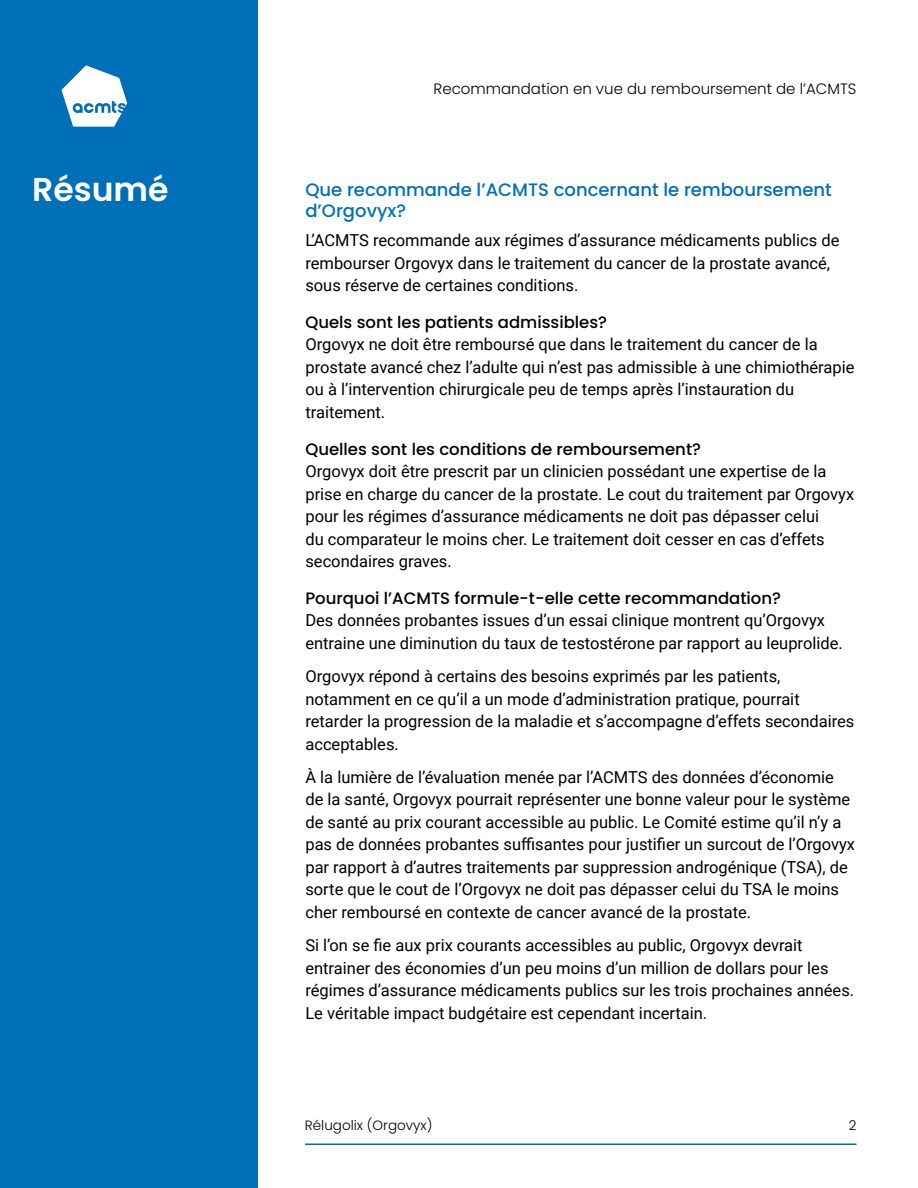
<style>
.page{position:relative;width:918px;height:1188px;background:#fff}
.page>*{position:absolute;margin:0;border:0;box-sizing:border-box;transform-origin:0 0}
.t1{font:600 33px "Poppins";color:#fff}
.t2{font:500 18px/21px "Poppins";color:#006fb9}
.t3{font:16.5px/22.5px "Roboto";color:#000}
.t4{font:500 16.5px "Poppins";color:#000}
.t5{font:300 15px "Poppins";color:#000}
.t6{font:300 13.5px "Poppins";color:#000}
</style>
<div class="page">
<div style="left:0;top:0;width:257px;height:1188px;background:#006fb9"></div>
<svg style="left:62px;top:65px;width:65px;height:62px"></svg>
<hr style="left:305px;top:1143px;width:551px;height:2px;background:#006fb9">
<p class="t5" style="left:434px;top:80px;width:424px">Recommandation en vue du remboursement de l’ACMTS</p>
<h1 class="t1" style="left:32px;top:170px;width:138px">Résumé</h1>
<p class="t2" style="left:305px;top:179px;width:528px">Que recommande l’ACMTS concernant le remboursement d’Orgovyx?</p>
<p class="t3" style="left:305px;top:228px;width:536px">L’ACMTS recommande aux régimes d’assurance médicaments publics de rembourser Orgovyx dans le traitement du cancer de la prostate avancé, sous réserve de certaines conditions.</p>
<p class="t4" style="left:305px;top:313px;width:303px">Quels sont les patients admissibles?</p>
<p class="t3" style="left:305px;top:333px;width:551px">Orgovyx ne doit être remboursé que dans le traitement du cancer de la prostate avancé chez l’adulte qui n’est pas admissible à une chimiothérapie ou à l’intervention chirurgicale peu de temps après l’instauration du traitement.</p>
<p class="t4" style="left:305px;top:439px;width:397px">Quelles sont les conditions de remboursement?</p>
<p class="t3" style="left:305px;top:459px;width:550px">Orgovyx doit être prescrit par un clinicien possédant une expertise de la prise en charge du cancer de la prostate. Le cout du traitement par Orgovyx pour les régimes d’assurance médicaments ne doit pas dépasser celui<br>du comparateur le moins cher. Le traitement doit cesser en cas d’effets secondaires graves.</p>
<p class="t4" style="left:305px;top:589px;width:477px">Pourquoi l’ACMTS formule-t-elle cette recommandation?</p>
<p class="t3" style="left:305px;top:609px;width:539px">Des données probantes issues d’un essai clinique montrent qu’Orgovyx entraine une diminution du taux de testostérone par rapport au leuprolide.</p>
<p class="t3" style="left:305px;top:664px;width:551px">Orgovyx répond à certains des besoins exprimés par les patients, notamment en ce qu’il a un mode d’administration pratique, pourrait retarder la progression de la maladie et s’accompagne d’effets secondaires acceptables.</p>
<p class="t3" style="left:305px;top:765px;width:551px">À la lumière de l’évaluation menée par l’ACMTS des données d’économie de la santé, Orgovyx pourrait représenter une bonne valeur pour le système de santé au prix courant accessible au public. Le Comité estime qu’il n’y a pas de données probantes suffisantes pour justifier un surcout de l’Orgovyx par rapport à d’autres traitements par suppression androgénique (TSA), de sorte que le cout de l’Orgovyx ne doit pas dépasser celui du TSA le moins cher remboursé en contexte de cancer avancé de la prostate.</p>
<p class="t3" style="left:305px;top:934px;width:550px">Si l’on se fie aux prix courants accessibles au public, Orgovyx devrait entrainer des économies d’un peu moins d’un million de dollars pour les régimes d’assurance médicaments publics sur les trois prochaines années.<br>Le véritable impact budgétaire est cependant incertain.</p>
<p class="t6" style="left:305px;top:1117px;width:129px">Rélugolix (Orgovyx)</p>
<p class="t6" style="left:849px;top:1117px;width:9px">2</p>
</div>
